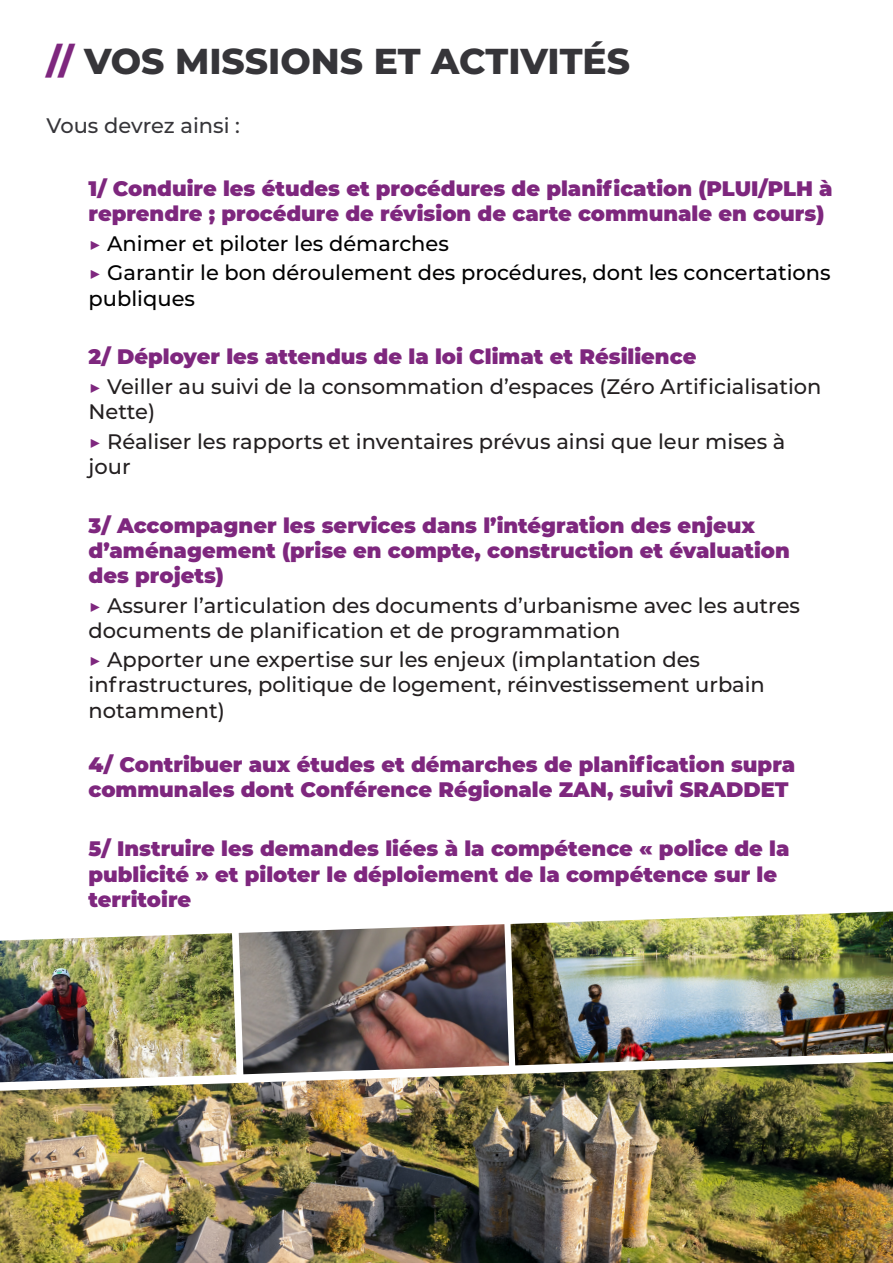
<style>
.page{position:relative;width:893px;height:1263px;background:#fff}
.page>*{position:absolute;margin:0;border:0;box-sizing:border-box;transform-origin:0 0}
.t1{font:800 36px "Montserrat";color:#363539}
.t2{font:900 21px/25.2px "Montserrat";color:#7e277e}
.t3{font:500 21px/25.2px "Montserrat";color:#231f20}
.t4{font:500 21px/25.2px "Montserrat";color:#000001}
.t5{font:500 21px "Montserrat";color:#363539}
.s1{color:#7e277e}
.s2{font-weight:800;font-style:italic;color:#7e277e}
</style>
<div class="page">
<img style="left:0;top:1065px;width:893px;height:198px">
<img style="left:239px;top:924px;width:270px;height:150px">
<img style="left:0;top:933px;width:237px;height:149px">
<img style="left:511px;top:911px;width:382px;height:154px">
<p class="t1" style="left:47px;top:34px;width:585px"><span class="s1">//</span> VOS MISSIONS ET ACTIVITÉS</p>
<p class="t5" style="left:47px;top:111px;width:195px">Vous devrez ainsi :</p>
<p class="t2" style="left:89px;top:175px;width:746px">1/ Conduire les études et procédures de planification (PLUI/PLH à reprendre ; procédure de révision de carte communale en cours)</p>
<p class="t4" style="left:89px;top:230px;width:362px"><span class="s2">▶</span> Animer et piloter les démarches</p>
<p class="t4" style="left:89px;top:259px;width:744px"><span class="s2">▶</span> Garantir le bon déroulement des procédures, dont les concertations publiques</p>
<p class="t2" style="left:89px;top:343px;width:609px">2/ Déployer les attendus de la loi Climat et Résilience</p>
<p class="t3" style="left:89px;top:373px;width:734px"><span class="s2">▶</span> Veiller au suivi de la consommation d’espaces (Zéro Artificialisation<br>Nette)</p>
<p class="t3" style="left:89px;top:428px;width:698px"><span class="s2">▶</span> Réaliser les rapports et inventaires prévus ainsi que leur mises à jour</p>
<p class="t2" style="left:89px;top:511px;width:703px">3/ Accompagner les services dans l’intégration des enjeux d’aménagement (prise en compte, construction et évaluation des projets)</p>
<p class="t3" style="left:89px;top:592px;width:713px"><span class="s2">▶</span> Assurer l’articulation des documents d’urbanisme avec les autres documents de planification et de programmation</p>
<p class="t3" style="left:89px;top:646px;width:678px"><span class="s2">▶</span> Apporter une expertise sur les enjeux (implantation des infrastructures, politique de logement, réinvestissement urbain notamment)</p>
<p class="t2" style="left:89px;top:751px;width:708px">4/ Contribuer aux études et démarches de planification supra communales dont Conférence Régionale ZAN, suivi SRADDET</p>
<p class="t2" style="left:89px;top:835px;width:702px">5/ Instruire les demandes liées à la compétence « police de la publicité » et piloter le déploiement de la compétence sur le territoire</p>
</div>
